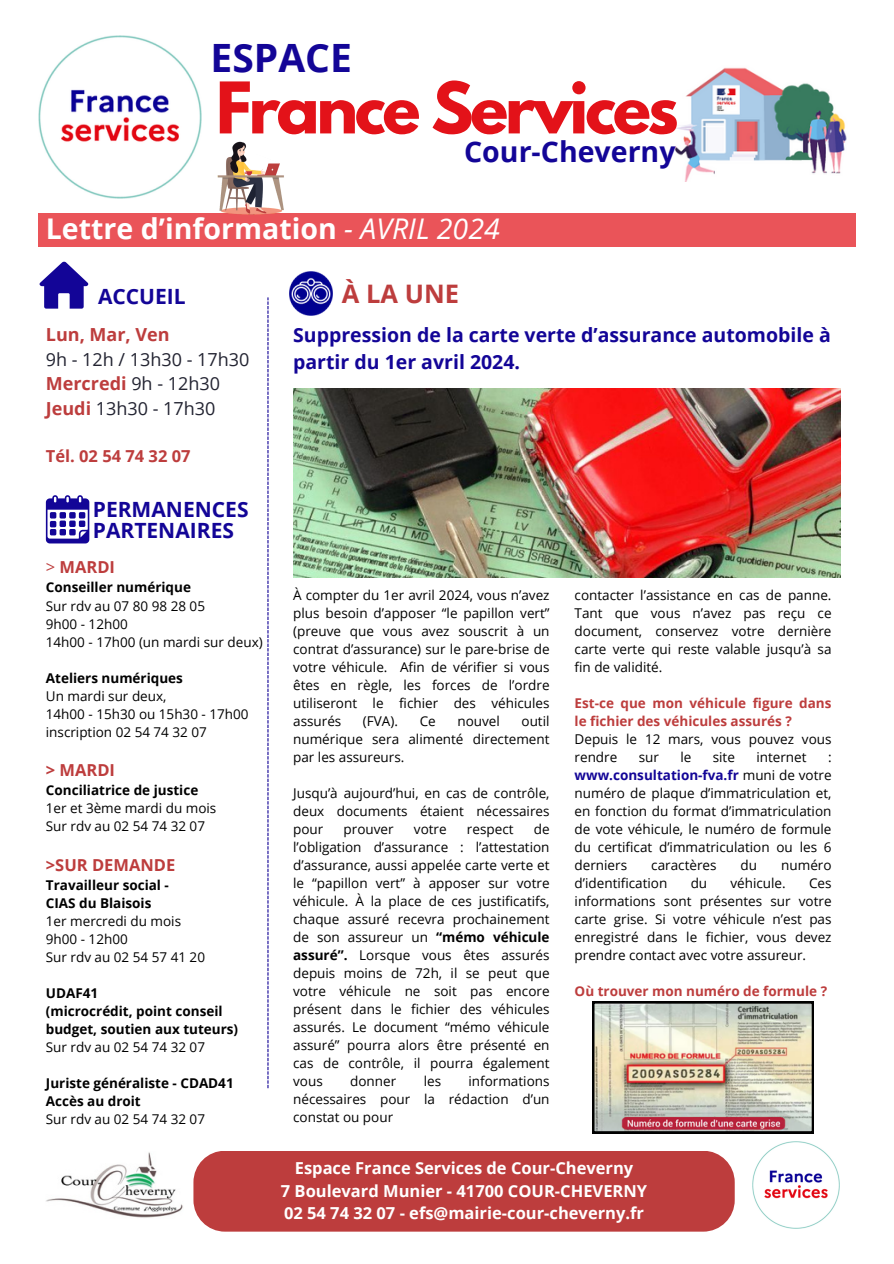
<style>
.page{position:relative;width:894px;height:1264px;background:#fff}
.page>*{position:absolute;margin:0;border:0;box-sizing:border-box;transform-origin:0 0}
.t1{font:700 63px "League Spartan";letter-spacing:-.05em;color:#e31219}
.t2{font:700 39px "Open Sans";color:#130597}
.t3{font:700 28.5px "Open Sans";color:#fff}
.t4{font:700 28.5px "Open Sans";color:#130597}
.t5{font:700 25.5px "Open Sans";color:#bd3d3d}
.t6{font:700 21px/21.3px "Open Sans";color:#130597}
.t7{font:700 19.5px/27px "Open Sans";color:#130597}
.t8{font:18px "Open Sans";color:#232432}
.t9{font:700 18px "Open Sans";color:#bd3d3d}
.t10{font:700 16.5px "Open Sans";color:#fff}
.t11{font:700 16.5px "Open Sans";color:#bd3d3d}
.t12{font:13.5px/18px "Open Sans";color:#000;text-align:justify}
.t13{font:700 13.5px "Open Sans";color:#000}
.t14{font:700 13.5px/18px "Open Sans";color:#bd3d3d}
.s1{font-weight:400;font-style:italic}
.s2{font-weight:400;color:#232432}
.s3{font-weight:700;color:#bd3d3d}
.s4{font-weight:400}
.s5{font-weight:700}
.s6{font-weight:700;color:#130597}
</style>
<div class="page">
<img style="left:39px;top:35px;width:163px;height:163px">
<div style="left:39px;top:213px;width:816px;height:34px;background:#ea5459"></div>
<img style="left:217px;top:141px;width:67px;height:74px">
<img style="left:675px;top:67px;width:172px;height:114px">
<svg style="left:39px;top:262px;width:50px;height:46px"></svg>
<svg style="left:46px;top:495px;width:43px;height:48px"></svg>
<svg style="left:267px;top:297px;width:1px;height:791px"></svg>
<div style="left:193px;top:1150px;width:541px;height:81px;background:#bd3d3d;border-radius:32px"></div>
<img style="left:752px;top:1141px;width:87px;height:87px">
<img style="left:46px;top:1152px;width:137px;height:66px">
<img style="left:289px;top:271px;width:44px;height:45px">
<img style="left:293px;top:388px;width:547px;height:189px">
<img style="left:592px;top:1001px;width:221px;height:132px">
<p class="t2" style="left:210px;top:30px;width:143px">ESPACE</p>
<p class="t1" style="left:216px;top:77px;width:464px">France Services</p>
<p class="t4" style="left:464px;top:132px;width:213px">Cour-Cheverny</p>
<p class="t3" style="left:46px;top:209px;width:455px">Lettre d’information <span class="s1">- AVRIL 2024</span></p>
<p class="t6" style="left:98px;top:285px;width:89px">ACCUEIL</p>
<p class="t9" style="left:46px;top:322px;width:125px">Lun, Mar, Ven</p>
<p class="t8" style="left:46px;top:346px;width:205px">9h - 12h / 13h30 - 17h30</p>
<h6 class="t9" style="left:46px;top:371px;width:175px">Mercredi <span class="s2">9h - 12h30</span></h6>
<p class="t8" style="left:46px;top:396px;width:171px"><span class="s3">Jeudi</span> 13h30 - 17h30</p>
<p class="t11" style="left:46px;top:445px;width:146px">Tél. 02 54 74 32 07</p>
<h1 class="t6" style="left:93px;top:498px;width:157px">PERMANENCES<br>PARTENAIRES</h1>
<p class="t11" style="left:46px;top:555px;width:71px"><span class="s4">&gt;</span> MARDI</p>
<p class="t13" style="left:46px;top:578px;width:147px">Conseiller numérique</p>
<p class="t12" style="left:46px;top:596px;width:161px">Sur rdv au 07 80 98 28 05</p>
<p class="t12" style="left:46px;top:614px;width:83px">9h00 - 12h00</p>
<p class="t12" style="left:46px;top:632px;width:218px">14h00 - 17h00 (un mardi sur deux)</p>
<p class="t13" style="left:46px;top:668px;width:138px">Ateliers numériques</p>
<p class="t12" style="left:46px;top:686px;width:122px">Un mardi sur deux,</p>
<p class="t12" style="left:46px;top:704px;width:204px">14h00 - 15h30 ou 15h30 - 17h00</p>
<p class="t12" style="left:46px;top:722px;width:162px">inscription 02 54 74 32 07</p>
<p class="t11" style="left:46px;top:758px;width:71px">&gt; MARDI</p>
<p class="t13" style="left:46px;top:780px;width:154px">Conciliatrice de justice</p>
<p class="t12" style="left:46px;top:798px;width:172px">1er et 3ème mardi du mois</p>
<p class="t12" style="left:46px;top:816px;width:161px">Sur rdv au 02 54 74 32 07</p>
<p class="t11" style="left:46px;top:852px;width:131px">&gt;SUR DEMANDE</p>
<p class="t13" style="left:46px;top:875px;width:124px">Travailleur social -</p>
<p class="t13" style="left:46px;top:893px;width:107px">CIAS du Blaisois</p>
<p class="t12" style="left:46px;top:911px;width:137px">1er mercredi du mois</p>
<p class="t12" style="left:46px;top:929px;width:83px">9h00 - 12h00</p>
<p class="t12" style="left:46px;top:947px;width:161px">Sur rdv au 02 54 57 41 20</p>
<p class="t13" style="left:46px;top:983px;width:54px">UDAF41</p>
<p class="t13" style="left:46px;top:1001px;width:178px">(microcrédit, point conseil</p>
<p class="t13" style="left:46px;top:1019px;width:194px">budget, soutien aux tuteurs)</p>
<p class="t12" style="left:46px;top:1037px;width:161px">Sur rdv au 02 54 74 32 07</p>
<p class="t13" style="left:46px;top:1073px;width:189px">Juriste généraliste - CDAD41</p>
<p class="t13" style="left:46px;top:1091px;width:96px">Accès au droit</p>
<p class="t12" style="left:46px;top:1109px;width:161px">Sur rdv au 02 54 74 32 07</p>
<p class="t5" style="left:342px;top:276px;width:119px">À LA UNE</p>
<p class="t7" style="left:293px;top:321px;width:539px">Suppression de la carte verte d’assurance automobile à partir du 1er avril 2024.</p>
<p class="t12" style="left:293px;top:585px;width:258px">À compter du 1er avril 2024, vous n’avez plus besoin d’apposer “le papillon vert” (preuve que vous avez souscrit à un contrat d’assurance) sur le pare-brise de votre véhicule. Afin de vérifier si vous êtes en règle, les forces de l’ordre utiliseront le fichier des véhicules assurés</p>
<p class="t12" style="left:293px;top:711px;width:258px;text-indent:228px">outil numérique sera alimenté directement par les assureurs.</p>
<p class="t12" style="left:293px;top:783px;width:258px">Jusqu’à aujourd’hui, en cas de contrôle, deux documents étaient nécessaires pour</p>
<p class="t12" style="left:363px;top:711px;width:37px">(FVA).</p>
<p class="t12" style="left:419px;top:711px;width:18px">Ce</p>
<p class="t12" style="left:457px;top:711px;width:44px">nouvel</p>
<p class="t12" style="left:293px;top:819px;width:258px;text-indent:240px">de l’obligation d’assurance : l’attestation d’assurance, aussi appelée carte verte et le “papillon vert” à apposer sur votre véhicule. À la place de ces justificatifs, chaque assuré recevra prochainement de son assureur un <span class="s5">“mémo véhicule assuré”.</span> Lorsque vous êtes assurés depuis moins de 72h, il se peut que votre véhicule ne soit pas encore présent dans le fichier des véhicules assurés. Le document “mémo véhicule assuré” pourra alors être présenté en cas de contrôle, il pourra également vous</p>
<p class="t12" style="left:343px;top:819px;width:52px">prouver</p>
<p class="t12" style="left:414px;top:819px;width:34px">votre</p>
<p class="t12" style="left:467px;top:819px;width:48px">respect</p>
<p class="t12" style="left:293px;top:1071px;width:258px;text-indent:175px">informations nécessaires pour la rédaction d’un constat ou pour</p>
<p class="t12" style="left:350px;top:1071px;width:48px">donner</p>
<p class="t12" style="left:423px;top:1071px;width:19px">les</p>
<p class="t12" style="left:574px;top:585px;width:258px">contacter l’assistance en cas de panne.<br>Tant que vous n’avez pas reçu ce document, conservez votre dernière carte verte qui reste valable jusqu’à sa fin de validité.</p>
<p class="t14" style="left:574px;top:693px;width:258px">Est-ce que mon véhicule figure dans le fichier des véhicules assurés ?</p>
<p class="t12" style="left:574px;top:729px;width:258px">Depuis le 12 mars, vous pouvez vous rendre</p>
<p class="t12" style="left:638px;top:747px;width:22px">sur</p>
<p class="t12" style="left:680px;top:747px;width:12px">le</p>
<p class="t12" style="left:712px;top:747px;width:24px">site</p>
<p class="t12" style="left:756px;top:747px;width:52px">internet</p>
<p class="t12" style="left:574px;top:747px;width:258px;text-indent:253px">: <span class="s6">www.consultation-fva.fr</span> muni de votre numéro de plaque d’immatriculation et, en fonction du format d’immatriculation de vote véhicule, le numéro de formule du certificat d’immatriculation ou les 6 derniers</p>
<p class="t12" style="left:651px;top:855px;width:67px">caractères</p>
<p class="t12" style="left:740px;top:855px;width:18px">du</p>
<p class="t12" style="left:781px;top:855px;width:52px">numéro</p>
<p class="t12" style="left:574px;top:873px;width:94px">d’identification</p>
<p class="t12" style="left:690px;top:873px;width:18px">du</p>
<p class="t12" style="left:730px;top:873px;width:57px">véhicule.</p>
<p class="t12" style="left:574px;top:873px;width:258px;text-indent:234px">Ces informations sont présentes sur votre carte grise. Si votre véhicule n’est pas enregistré dans le fichier, vous devez prendre contact avec votre assureur.</p>
<p class="t14" style="left:574px;top:981px;width:254px">Où trouver mon numéro de formule ?</p>
<p class="t10" style="left:295px;top:1156px;width:340px">Espace France Services de Cour-Cheverny</p>
<h3 class="t10" style="left:281px;top:1179px;width:367px">7 Boulevard Munier - 41700 COUR-CHEVERNY</h3>
<h4 class="t10" style="left:284px;top:1201px;width:361px">02 54 74 32 07 - efs@mairie-cour-cheverny.fr</h4>
</div>
